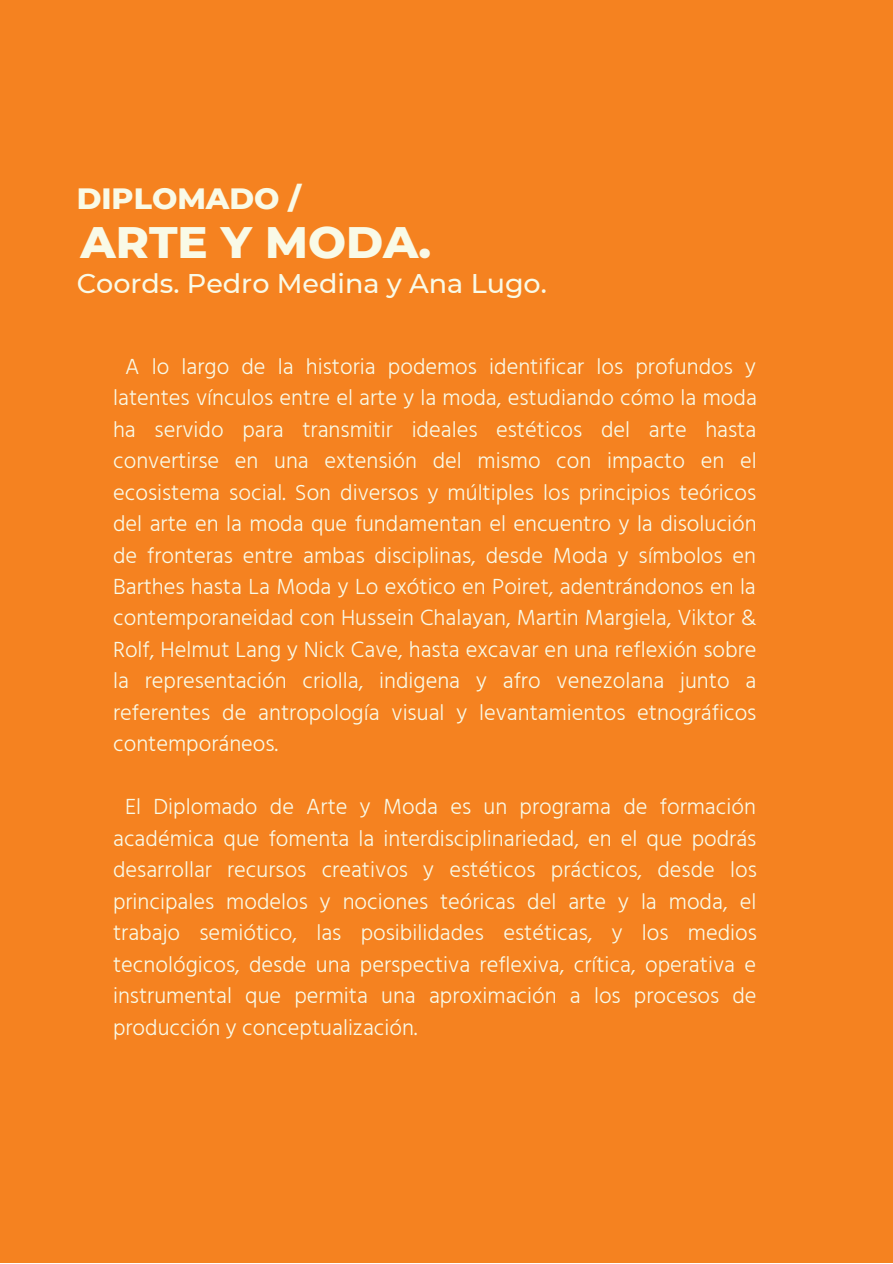
<style>
.page{position:relative;width:893px;height:1264px;background:#fff}
.page>*{position:absolute;margin:0;border:0;box-sizing:border-box;transform-origin:0 0}
.t1{font:800 45px "Montserrat";color:#f9fae7}
.t2{font:800 30px "Montserrat";color:#f9fae7}
.t3{font:500 27px "Montserrat";color:#f9fae7}
.t4{font:300 22.5px/31.5px "Hind Madurai";color:#f9fae7;text-align:justify}
</style>
<div class="page">
<div style="left:0;top:0;width:892px;height:1262px;background:#f58220"></div>
<p class="t2" style="left:77px;top:180px;width:226px">DIPLOMADO /</p>
<p class="t1" style="left:80px;top:214px;width:352px">ARTE Y MODA.</p>
<p class="t3" style="left:77px;top:267px;width:471px">Coords. Pedro Medina y Ana Lugo.</p>
<p class="t4" style="left:113px;top:351px;width:645px;text-indent:12px">A lo largo de la historia podemos identificar los profundos y latentes vínculos entre el arte y la moda, estudiando cómo la moda ha servido para transmitir ideales estéticos del arte hasta convertirse en una extensión del mismo con impacto en el ecosistema social. Son diversos y múltiples los principios teóricos del arte en la moda que fundamentan el encuentro y la disolución de fronteras entre ambas disciplinas, desde Moda y símbolos en Barthes hasta La Moda y Lo exótico en Poiret, adentrándonos en la contemporaneidad con Hussein Chalayan, Martin Margiela, Viktor &amp; Rolf, Helmut Lang y Nick Cave, hasta excavar en una reflexión sobre la representación criolla, indigena y afro venezolana junto a referentes de antropología visual y levantamientos etnográficos contemporáneos.</p>
<p class="t4" style="left:113px;top:792px;width:645px;text-indent:12px">El Diplomado de Arte y Moda es un programa de formación académica que fomenta la interdisciplinariedad, en el que podrás desarrollar recursos creativos y estéticos prácticos, desde los principales modelos y nociones teóricas del arte y la moda, el trabajo semiótico, las posibilidades estéticas, y los medios tecnológicos, desde una perspectiva reflexiva, crítica, operativa e instrumental que permita una aproximación a los procesos de producción y conceptualización.</p>
</div>
